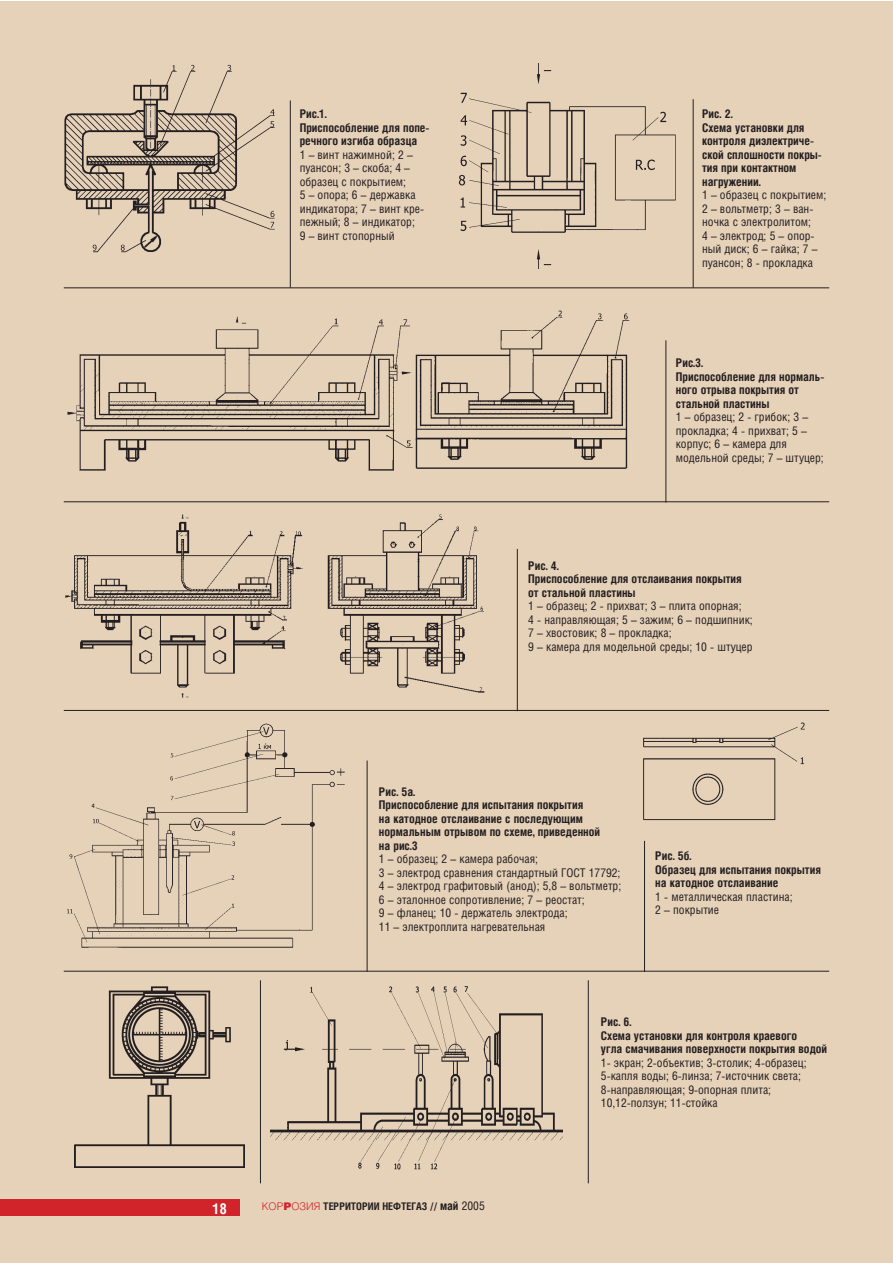
<style>
.page{position:relative;width:893px;height:1263px;background:#fff}
.page>*{position:absolute;margin:0;border:0;box-sizing:border-box;transform-origin:0 0}
.t1{font:700 15px "Helios Cond";color:#fff}
.t2{font:12px/13.5px "Helios Cond";color:#231f20}
.t3{font:700 12px/13.5px "Helios Cond";color:#231f20}
.t4{font:700 10.5px "Helios Cond";color:#231f20}
.s1{font-family:"Helios";font-weight:300;color:#d1232a}
.s2{font-family:"Helios";font-weight:900;color:#d1232a}
.s3{font-size:12px}
.s4{font-weight:400;font-size:12px}
</style>
<div class="page">
<div style="left:0;top:1px;width:892px;height:1262px;background:#e6d1b9"></div>
<div style="left:0;top:1199px;width:239px;height:16px;background:#d1232a"></div>
<hr style="left:64px;top:287px;width:765px;height:1px;background:#231f20">
<hr style="left:64px;top:501px;width:765px;height:1px;background:#231f20">
<hr style="left:64px;top:710px;width:765px;height:1px;background:#231f20">
<hr style="left:64px;top:971px;width:765px;height:1px;background:#231f20">
<hr style="left:290px;top:100px;width:1px;height:188px;background:#231f20">
<hr style="left:665px;top:340px;width:1px;height:162px;background:#231f20">
<hr style="left:517px;top:549px;width:1px;height:162px;background:#231f20">
<hr style="left:367px;top:760px;width:1px;height:212px;background:#231f20">
<hr style="left:644px;top:841px;width:1px;height:131px;background:#231f20">
<hr style="left:693px;top:99px;width:1px;height:189px;background:#231f20">
<img style="left:64px;top:64px;width:211px;height:189px">
<img style="left:458px;top:64px;width:218px;height:205px">
<img style="left:67px;top:310px;width:563px;height:161px">
<img style="left:65px;top:514px;width:420px;height:184px">
<img style="left:67px;top:723px;width:278px;height:225px">
<img style="left:270px;top:986px;width:292px;height:184px">
<img style="left:643px;top:722px;width:162px;height:99px">
<img style="left:75px;top:986px;width:169px;height:181px">
<hr style="left:260px;top:980px;width:1px;height:203px;background:#231f20">
<hr style="left:588px;top:980px;width:1px;height:203px;background:#231f20">
<p class="t3" style="left:300px;top:107px;width:131px">Рис.1.<br>Приспособление для попе&shy;речного изгиба образца</p>
<p class="t2" style="left:300px;top:147px;width:126px">1 – винт нажимной; 2 – пуансон; 3 – скоба; 4 – образец с покрытием;<br>5 – опора; 6 – державка индикатора; 7 – винт кре&shy;пежный; 8 – индикатор;<br>9 – винт стопорный</p>
<p class="t3" style="left:702px;top:107px;width:121px">Рис. 2.<br>Схема установки для контроля диэлектриче&shy;ской сплошности покры&shy;тия при контактном нагружении.</p>
<p class="t2" style="left:702px;top:188px;width:126px">1 – образец с покрытием;<br>2 – вольтметр; 3 – ван&shy;ночка с электролитом;<br>4 – электрод; 5 – опор&shy;ный диск; 6 – гайка; 7 – пуансон; 8 - прокладка</p>
<p class="t3" style="left:676px;top:356px;width:150px">Рис.3.<br>Приспособление для нормаль&shy;ного отрыва покрытия от стальной пластины</p>
<p class="t2" style="left:676px;top:410px;width:149px">1 – образец; 2 - грибок; 3 – прокладка; 4 - прихват; 5 – корпус; 6 – камера для модельной среды; 7 – штуцер;</p>
<p class="t3" style="left:528px;top:558px;width:215px">Рис. 4.<br>Приспособление для отслаивания покрытия от стальной пластины</p>
<p class="t2" style="left:528px;top:599px;width:226px">1 – образец; 2 - прихват; 3 – плита опорная;<br>4 - направляющая; 5 – зажим; 6 – подшипник; 7 – хвостовик; 8 – прокладка;<br>9 – камера для модельной среды; 10 - штуцер</p>
<p class="t3" style="left:379px;top:784px;width:223px">Рис. 5а.<br>Приспособление для испытания покрытия<br>на катодное отслаивание с последующим нормальным отрывом по схеме, приведенной на рис.3</p>
<p class="t2" style="left:379px;top:852px;width:244px">1 – образец; 2 – камера рабочая;<br>3 – электрод сравнения стандартный ГОСТ 17792; 4 – электрод графитовый (анод); 5,8 – вольтметр; 6 – эталонное сопротивление; 7 – реостат;<br>9 – фланец; 10 - держатель электрода;<br>11 – электроплита нагревательная</p>
<p class="t3" style="left:655px;top:849px;width:167px">Рис. 5б.<br>Образец для испытания покрытия на катодное отслаивание</p>
<p class="t2" style="left:655px;top:889px;width:139px">1 - металлическая пластина;<br>2 – покрытие</p>
<p class="t1" style="left:212px;top:1200px;width:16px">18</p>
<p class="t4" style="left:262px;top:1200px;width:224px"><span class="s1">КОР</span><span class="s2">Р</span><span class="s1">ОЗИЯ</span> ТЕРРИТОРИИ НЕФТЕГАЗ // <span class="s3">май</span> <span class="s4">2005</span></p>
<p class="t3" style="left:601px;top:1015px;width:228px">Рис. 6.<br>Схема установки для контроля краевого<br>угла смачивания поверхности покрытия водой</p>
<p class="t2" style="left:601px;top:1055px;width:207px">1- экран; 2-объектив; 3-столик; 4-образец; 5-капля воды; 6-линза; 7-источник света; 8-направляющая; 9-опорная плита; 10,12-ползун; 11-стойка</p>
</div>
